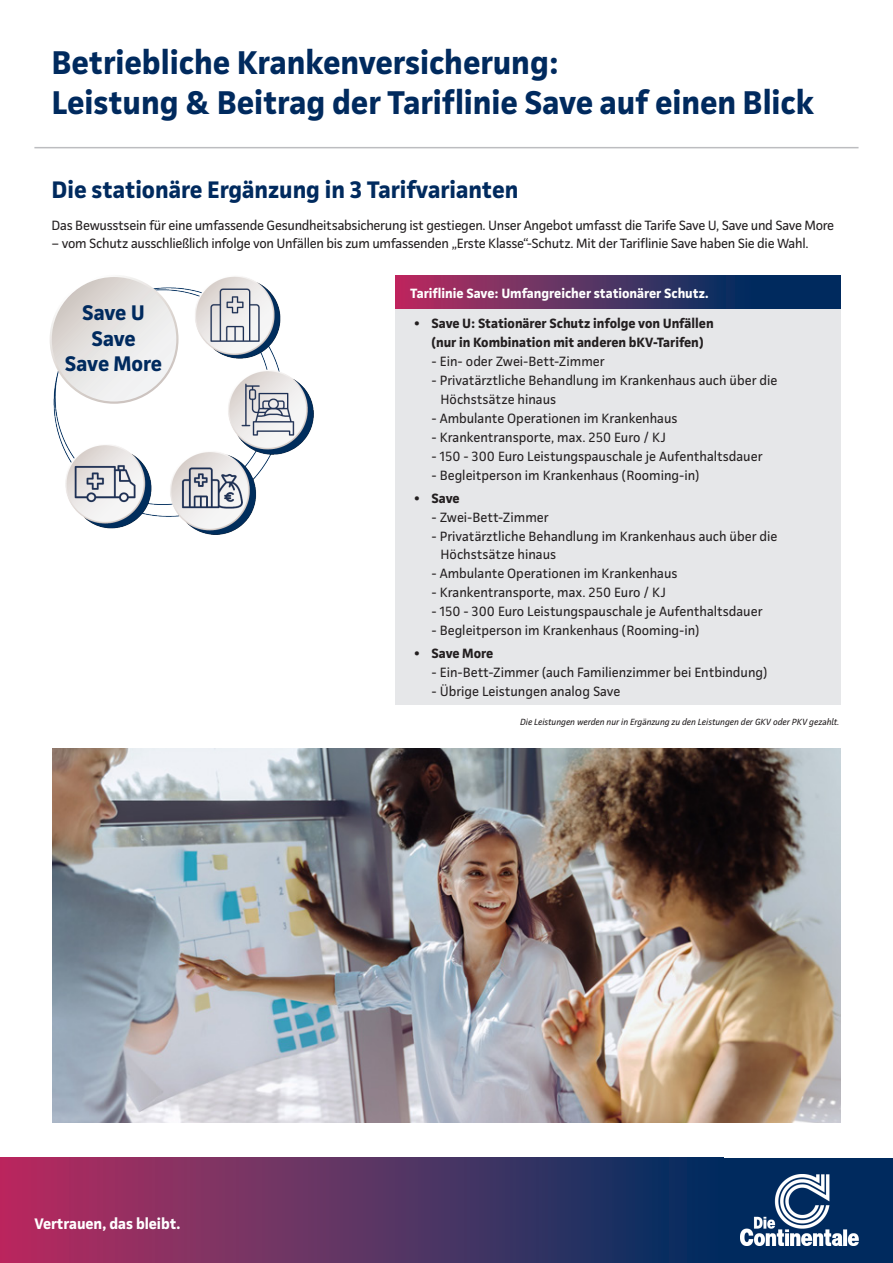
<style>
.page{position:relative;width:893px;height:1263px;background:#fff}
.page>*{position:absolute;margin:0;border:0;box-sizing:border-box;transform-origin:0 0}
.DIN_A4_1_2_Seiter_Headline_ContinentaleP{font:700 33px "Continentale Pro";color:#002a5e}
.DIN_A4_1_2_Seiter_Subline_ContinentalePr{font:700 24px "Continentale Pro";color:#002a5e}
.t1{font:700 21.3px/25.5px "Continentale Pro";letter-spacing:-.01em;color:#002a5e;text-align:center}
.t2{font:700 15.3px "Continentale Pro";color:#fff}
.DIN_A4_1_2_Seiter_Copy_ContinentalePro_r{font:13.5px/18.9px "Continentale Pro";color:#231f20}
.DIN_A4_1_2_Seiter_Copy_ContinentalePro_r-2{font:13.5px "Continentale Pro";letter-spacing:-.02em;color:#231f20}
.t3{font:700 13.5px/18.9px "Continentale Pro";color:#231f20;text-align:center}
.DIN_A4_1_2_Seiter_Tabellenkopf_Text_link{font:700 13.5px "Continentale Pro";color:#fff}
.DIN_A4_Sternchentext_ContinentalePRO_ita{font:italic 9px "Continentale Pro";color:#231f20}
</style>
<div class="page">
<div style="left:0;top:1158px;width:724px;height:105px;background:linear-gradient(to right,#b93062,#003262)"></div>
<div style="left:724px;top:1158px;width:169px;height:105px;background:#002a5e"></div>
<img style="left:741px;top:1175px;width:117px;height:70px">
<hr style="left:34px;top:147px;width:824px;height:1px;background:#bcbdc0">
<svg style="left:395px;top:275px;width:446px;height:34px;background:#4b2f61"></svg>
<div style="left:395px;top:309px;width:446px;height:395px;background:#e6e7e9"></div>
<img style="left:52px;top:749px;width:789px;height:373px">
<img style="left:52px;top:276px;width:261px;height:259px">
<svg style="left:51px;top:276px;width:126px;height:127px"></svg>
<p class="DIN_A4_1_2_Seiter_Headline_ContinentaleP" style="left:52px;top:43px;width:509px">Betriebliche Krankenversicherung:</p>
<p class="DIN_A4_1_2_Seiter_Headline_ContinentaleP" style="left:52px;top:82px;width:764px">Leistung &amp; Beitrag der Tariflinie Save auf einen Blick</p>
<p class="DIN_A4_1_2_Seiter_Subline_ContinentalePr" style="left:52px;top:175px;width:468px">Die stationäre Ergänzung in 3 Tarifvarianten</p>
<p class="DIN_A4_1_2_Seiter_Copy_ContinentalePro_r-2" style="left:52px;top:217px;width:784px">Das Bewusstsein für eine umfassende Gesundheitsabsicherung ist gestiegen. Unser Angebot umfasst die Tarife Save U, Save und Save More</p>
<p class="DIN_A4_1_2_Seiter_Copy_ContinentalePro_r-2" style="left:52px;top:236px;width:758px">– vom Schutz ausschließlich infolge von Unfällen bis zum umfassenden „Erste Klasse“-Schutz. Mit der Tariflinie Save haben Sie die Wahl.</p>
<p class="t1" style="left:65px;top:299px;width:99px">Save U<br>Save<br>Save More</p>
<p class="t2" style="left:34px;top:1214px;width:147px">Vertrauen, das bleibt.</p>
<p class="DIN_A4_1_2_Seiter_Tabellenkopf_Text_link" style="left:410px;top:285px;width:300px">Tariflinie Save: Umfangreicher stationärer Schutz.</p>
<p class="t3" style="left:414px;top:314px;width:301px">• Save U: Stationärer Schutz infolge von Unfällen (nur in Kombination mit anderen bKV-Tarifen)</p>
<p class="DIN_A4_1_2_Seiter_Copy_ContinentalePro_r" style="left:431px;top:352px;width:175px">- Ein- oder Zwei-Bett-Zimmer</p>
<p class="DIN_A4_1_2_Seiter_Copy_ContinentalePro_r" style="left:440px;top:371px;width:339px;text-indent:-9px">- Privatärztliche Behandlung im Krankenhaus auch über die<br>Höchstsätze hinaus</p>
<p class="DIN_A4_1_2_Seiter_Copy_ContinentalePro_r" style="left:431px;top:409px;width:247px">- Ambulante Operationen im Krankenhaus</p>
<p class="DIN_A4_1_2_Seiter_Copy_ContinentalePro_r" style="left:431px;top:427px;width:236px">- Krankentransporte, max. 250 Euro / KJ</p>
<p class="DIN_A4_1_2_Seiter_Copy_ContinentalePro_r" style="left:431px;top:446px;width:333px">- 150 - 300 Euro Leistungspauschale je Aufenthaltsdauer</p>
<p class="DIN_A4_1_2_Seiter_Copy_ContinentalePro_r" style="left:431px;top:465px;width:270px">- Begleitperson im Krankenhaus (Rooming-in)</p>
<p class="t3" style="left:414px;top:488px;width:47px">• Save</p>
<p class="DIN_A4_1_2_Seiter_Copy_ContinentalePro_r" style="left:431px;top:507px;width:119px">- Zwei-Bett-Zimmer</p>
<p class="DIN_A4_1_2_Seiter_Copy_ContinentalePro_r" style="left:440px;top:526px;width:339px;text-indent:-9px">- Privatärztliche Behandlung im Krankenhaus auch über die<br>Höchstsätze hinaus</p>
<p class="DIN_A4_1_2_Seiter_Copy_ContinentalePro_r" style="left:431px;top:564px;width:247px">- Ambulante Operationen im Krankenhaus</p>
<p class="DIN_A4_1_2_Seiter_Copy_ContinentalePro_r" style="left:431px;top:583px;width:236px">- Krankentransporte, max. 250 Euro / KJ</p>
<p class="DIN_A4_1_2_Seiter_Copy_ContinentalePro_r" style="left:431px;top:602px;width:333px">- 150 - 300 Euro Leistungspauschale je Aufenthaltsdauer</p>
<p class="DIN_A4_1_2_Seiter_Copy_ContinentalePro_r" style="left:431px;top:621px;width:270px">- Begleitperson im Krankenhaus (Rooming-in)</p>
<p class="t3" style="left:414px;top:644px;width:80px">• Save More</p>
<p class="DIN_A4_1_2_Seiter_Copy_ContinentalePro_r" style="left:431px;top:663px;width:338px">- Ein-Bett-Zimmer (auch Familienzimmer bei Entbindung)</p>
<p class="DIN_A4_1_2_Seiter_Copy_ContinentalePro_r" style="left:431px;top:682px;width:190px">- Übrige Leistungen analog Save</p>
<p class="DIN_A4_Sternchentext_ContinentalePRO_ita" style="left:520px;top:716px;width:320px">Die Leistungen werden nur in Ergänzung zu den Leistungen der GKV oder PKV gezahlt.</p>
</div>
